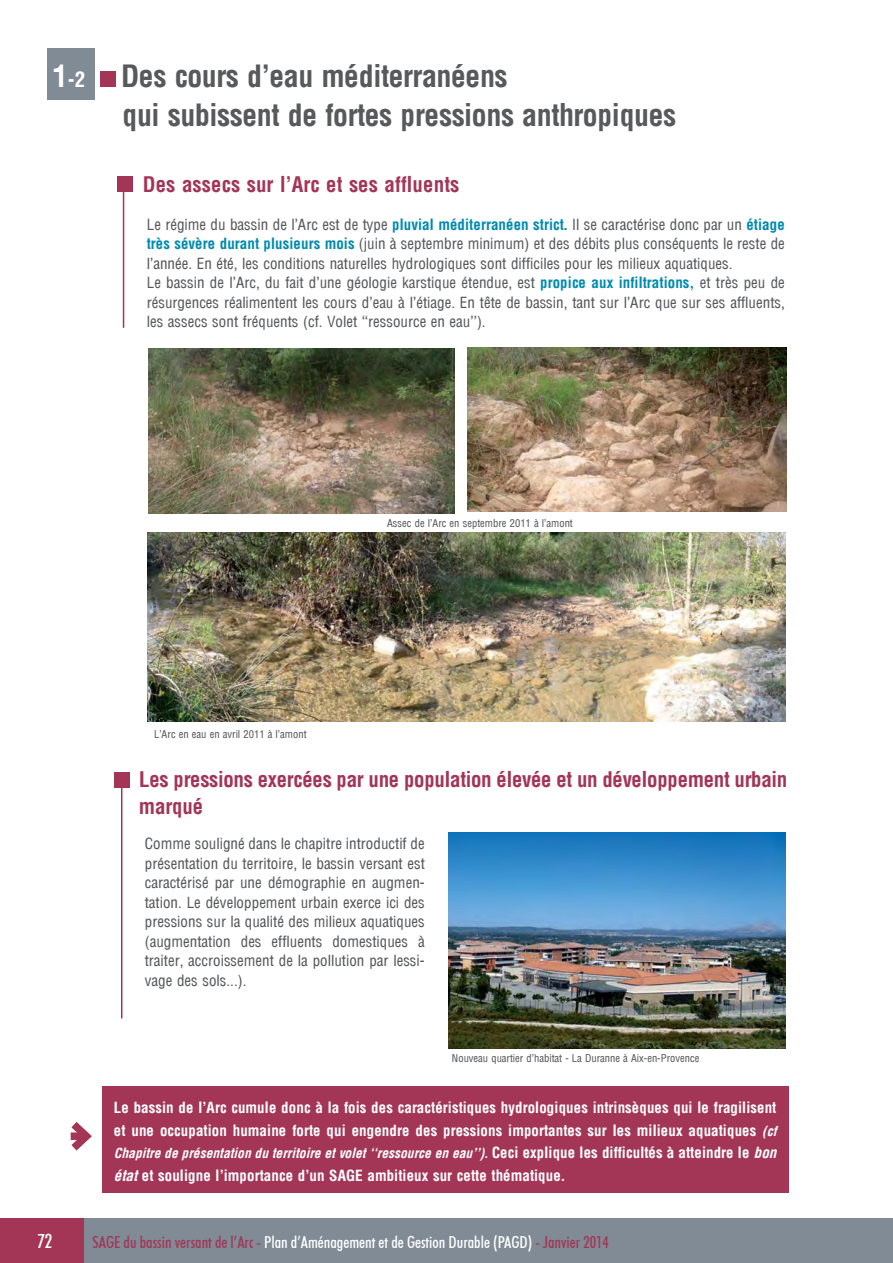
<style>
.page{position:relative;width:893px;height:1263px;background:#fff}
.page>*{position:absolute;margin:0;border:0;box-sizing:border-box;transform-origin:0 0}
.t1{font:700 30px/39px "Arena Condensed";letter-spacing:-.02em;color:#58595b}
.t2{font:700 21px/27px "Arena Condensed";letter-spacing:-.02em;color:#a33657}
.t3{font:700 21px "Arena Condensed";color:#a33657}
.t4{font:500 condensed 19.5px "Futura BT";color:#fff}
.t5{font:500 condensed 16.5px "Futura BT";color:#fff}
.t6{font:15px/19.5px "Arena Condensed";color:#58595b}
.t7{font:700 15px/22.5px "Arena Condensed";color:#fff}
.t8{font:italic 700 13.5px "Arena Condensed";color:#fff}
.t9{font:10.5px "Arena Condensed";color:#58595b}
.s1{color:#fff}
.s2{font-size:21px;color:#fff}
.s3{font-weight:700;color:#008ab0}
.s4{font-style:italic;font-size:13.5px}
.s5{font-style:normal;font-size:15px}
.s6{font-size:15px}
.s7{font-style:italic}
.s8{color:#a33657}
</style>
<div class="page">
<img style="left:449px;top:833px;width:336px;height:215px">
<img style="left:148px;top:533px;width:637px;height:189px">
<img style="left:149px;top:349px;width:305px;height:164px">
<img style="left:467px;top:347px;width:319px;height:165px">
<div style="left:83px;top:1219px;width:810px;height:44px;background:#808b96"></div>
<div style="left:0;top:1219px;width:83px;height:44px;background:#a33657"></div>
<div style="left:47px;top:48px;width:48px;height:51px;background:#808b96"></div>
<div style="left:100px;top:72px;width:16px;height:15px;background:#a33657"></div>
<div style="left:117px;top:176px;width:15px;height:16px;background:#a33657"></div>
<div style="left:115px;top:772px;width:15px;height:15px;background:#a33657"></div>
<div style="left:102px;top:1086px;width:686px;height:107px;background:#a33657"></div>
<svg style="left:70px;top:1122px;width:22px;height:29px"></svg>
<hr style="left:123px;top:180px;width:1px;height:148px;background:#a33657">
<hr style="left:121px;top:783px;width:1px;height:235px;background:#a33657">
<h1 class="t1" style="left:122px;top:56px;width:555px;text-indent:-70px"><span class="s1">1</span><span class="s2">-2</span> Des cours d’eau méditerranéens<br>qui subissent de fortes pressions anthropiques</h1>
<h2 class="t3" style="left:143px;top:171px;width:318px">Des assecs sur l’Arc et ses affluents</h2>
<p class="t6" style="left:147px;top:215px;width:640px">Le régime du bassin de l’Arc est de type <span class="s3">pluvial méditerranéen strict.</span> Il se caractérise donc par un <span class="s3">étiage très sévère durant plusieurs mois</span> (juin à septembre minimum) et des débits plus conséquents le reste de l’année. En été, les conditions naturelles hydrologiques sont difficiles pour les milieux aquatiques.<br>Le bassin de l’Arc, du fait d’une géologie karstique étendue, est <span class="s3">propice aux infiltrations,</span> et très peu de résurgences réalimentent les cours d’eau à l’étiage. En tête de bassin, tant sur l’Arc que sur ses affluents, les assecs sont fréquents (cf. Volet ‘‘ressource en eau’’).</p>
<p class="t9" style="left:154px;top:728px;width:154px">L’Arc en eau en avril 2011 à l’amont</p>
<p class="t9" style="left:387px;top:517px;width:187px">Assec de l’Arc en septembre 2011 à l’amont</p>
<h2 class="t2" style="left:139px;top:766px;width:650px">Les pressions exercées par une population élevée et un développement urbain marqué</h2>
<p class="t6" style="left:145px;top:834px;width:281px;text-align:justify">Comme souligné dans le chapitre introductif de présentation du territoire, le bassin versant est caractérisé par une démographie en augmen&shy;tation. Le développement urbain exerce ici des pressions sur la qualité des milieux aquatiques (augmentation des effluents domestiques à traiter, accroissement de la pollution par lessi&shy;vage des sols...).</p>
<p class="t9" style="left:452px;top:1052px;width:249px">Nouveau quartier d’habitat - La Duranne à Aix-en-Provence</p>
<p class="t7" style="left:114px;top:1096px;width:664px">Le bassin de l’Arc cumule donc à la fois des caractéristiques hydrologiques intrinsèques qui le fragilisent et une occupation humaine forte qui engendre des pressions importantes sur les milieux aquatiques <span class="s4">(cf</span></p>
<p class="t8" style="left:114px;top:1145px;width:664px">Chapitre de présentation du territoire et volet ‘‘ressource en eau’’). <span class="s5">Ceci explique les difficultés à atteindre le</span> <span class="s6">bon</span></p>
<p class="t7" style="left:114px;top:1164px;width:452px"><span class="s7">état</span> et souligne l’importance d’un SAGE ambitieux sur cette thématique.</p>
<h3 class="t4" style="left:37px;top:1229px;width:17px">72</h3>
<p class="t5" style="left:92px;top:1232px;width:518px"><span class="s8">SAGE du bassin versant de l’Arc -</span> Plan d’Aménagement et de Gestion Durable (PAGD) <span class="s8">- Janvier 2014</span></p>
</div>
